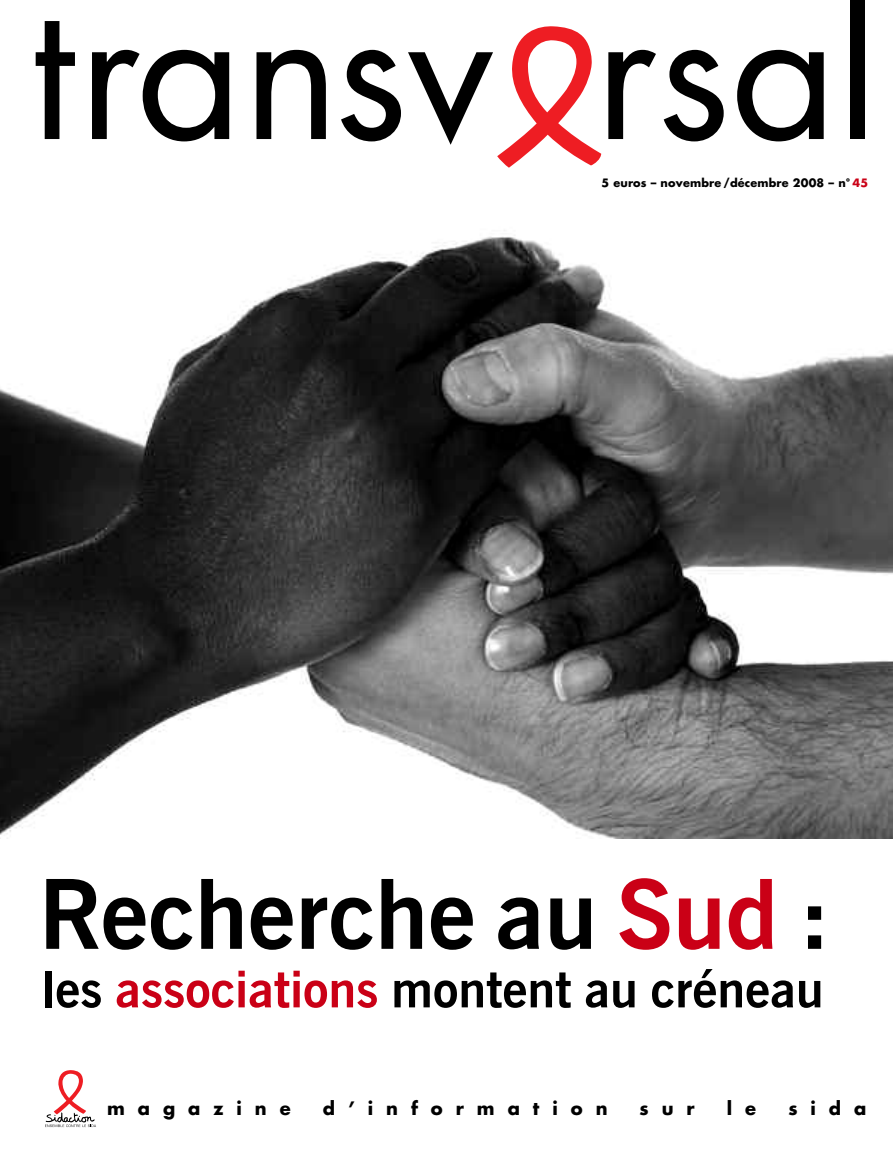
<style>
.page{position:relative;width:893px;height:1149px;background:#fff}
.page>*{position:absolute;margin:0;border:0;box-sizing:border-box;transform-origin:0 0}
.t1{font:700 96px "News Gothic BT";color:#000}
.t2{font:700 50.4px "News Gothic BT";color:#000}
.t3{font:700 18px "Futura";letter-spacing:.72em;color:#000}
.t4{font:700 11.25px "Futura";letter-spacing:.015em;color:#000}
.s1{color:#ca0016}
</style>
<div class="page">
<svg style="left:36px;top:21px;width:39px;height:118px"></svg>
<svg style="left:92px;top:50px;width:137px;height:91px"></svg>
<svg style="left:256px;top:50px;width:70px;height:89px"></svg>
<svg style="left:341px;top:50px;width:60px;height:91px"></svg>
<svg style="left:608px;top:50px;width:48px;height:89px"></svg>
<svg style="left:664px;top:50px;width:60px;height:91px"></svg>
<svg style="left:737px;top:50px;width:87px;height:91px"></svg>
<div style="left:851px;top:0;width:14px;height:139px;background:#000"></div>
<svg style="left:408px;top:26px;width:193px;height:142px"></svg>
<svg style="left:45px;top:1070px;width:51px;height:56px"></svg>
<img style="left:0;top:230px;width:893px;height:607px">
<p class="t4" style="left:602px;top:178px;width:268px">5 euros – novembre /décembre 2008 – n° <span class="s1">45</span></p>
<h1 class="t1" style="left:39px;top:878px;width:794px">Recherche au <span class="s1">Sud</span> :</h1>
<h2 class="t2" style="left:42px;top:970px;width:783px">les <span class="s1">associations</span> montent au créneau</h2>
<h3 class="t3" style="left:107px;top:1099px;width:185px">magazine</h3>
<h3 class="t3" style="left:323px;top:1099px;width:286px">d’information</h3>
<h3 class="t3" style="left:640px;top:1099px;width:57px">sur</h3>
<h3 class="t3" style="left:727px;top:1099px;width:31px">l e</h3>
<h3 class="t3" style="left:788px;top:1099px;width:80px">sida</h3>
</div>
